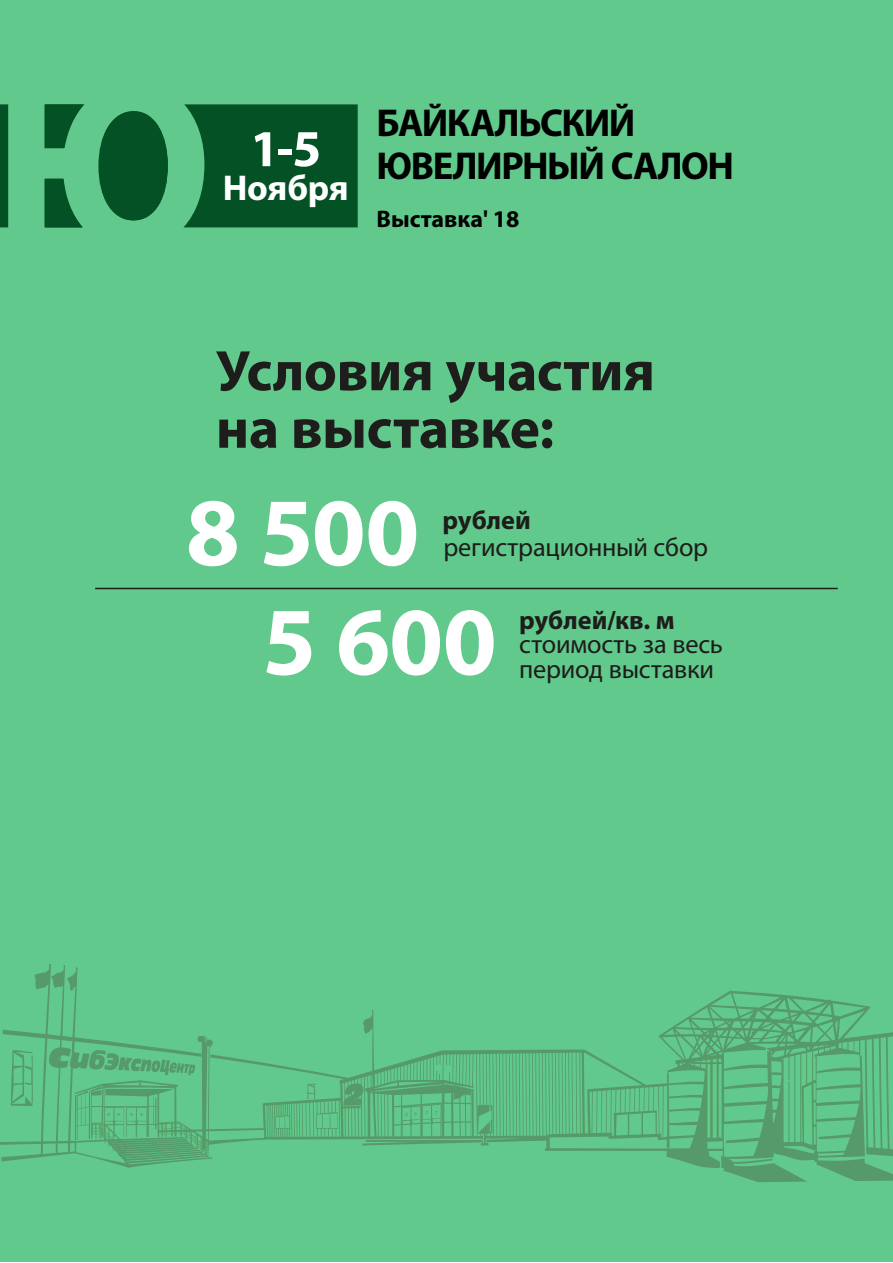
<style>
.page{position:relative;width:893px;height:1263px;background:#fff}
.page>*{position:absolute;margin:0;border:0;box-sizing:border-box;transform-origin:0 0}
.t1{font:700 97.5px "Myriad Pro";letter-spacing:-.01em;color:#fff}
.t2{font:700 57.45px/57.4px "Myriad Pro";letter-spacing:-.005em;color:#1d1d1b}
.t3{font:700 52.2px "Myriad Pro";color:#fff}
.t4{font:700 39px/43.3px "Myriad Pro";letter-spacing:-.035em;color:#000}
.t5{font:700 36px "Myriad Pro";letter-spacing:-.01em;color:#fff}
.t6{font:26.25px/24.6px "Myriad Pro";letter-spacing:-.01em;color:#1d1d1b}
.t7{font:700 26.25px "Myriad Pro";color:#1d1d1b}
.t8{font:700 24px "Myriad Pro";color:#000}
</style>
<div class="page">
<div style="left:0;top:0;width:893px;height:1262px;background:#61c98b"></div>
<svg style="left:0;top:964px;width:893px;height:218px"></svg>
<svg style="left:0;top:104px;width:358px;height:123px"></svg>
<hr style="left:95px;top:588px;width:743px;height:1px;background:#1d1d1b">
<h3 class="t3" style="left:250px;top:119px;width:73px">1-5</h3>
<h3 class="t5" style="left:223px;top:168px;width:127px">Ноября</h3>
<h3 class="t4" style="left:377px;top:102px;width:359px">БАЙКАЛЬСКИЙ<br>ЮВЕЛИРНЫЙ САЛОН</h3>
<p class="t8" style="left:377px;top:205px;width:144px">Выставка' 18</p>
<h2 class="t2" style="left:216px;top:343px;width:441px">Условия участия на выставке:</h2>
<h1 class="t1" style="left:186px;top:478px;width:235px">8 500</h1>
<p class="t7" style="left:443px;top:505px;width:90px">рублей</p>
<p class="t6" style="left:443px;top:535px;width:266px">регистрационный сбор</p>
<h1 class="t1" style="left:262px;top:587px;width:236px">5 600</h1>
<p class="t7" style="left:519px;top:605px;width:157px">рублей/кв. м</p>
<p class="t6" style="left:519px;top:633px;width:205px">стоимость за весь период выставки</p>
</div>
